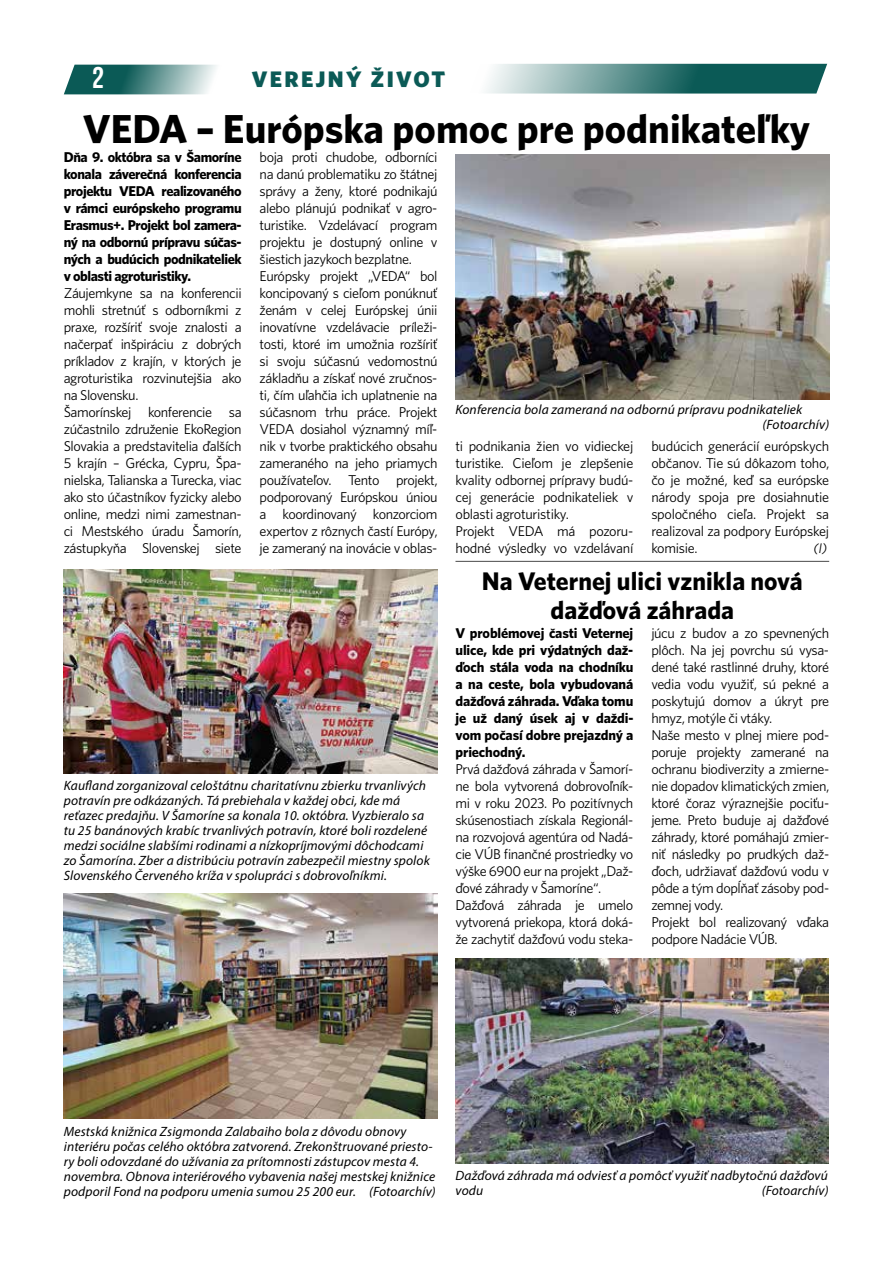
<style>
.page{position:relative;width:893px;height:1263px;background:#fff}
.page>*{position:absolute;margin:0;border:0;box-sizing:border-box;transform-origin:0 0}
.t1{font:40.5px "Whitney CE Bold";color:#000}
.t2{font:30px "Bebas Neue";color:#fff}
.t3{font:25.5px/28.5px "Whitney CE Bold";color:#000;text-align:center}
.t4{font:22.5px "Whitney CE Black";letter-spacing:.1em;color:#0b5a56}
.t5{font:14.25px/17px "Whitney C Ebook";letter-spacing:-.03em;color:#000}
.t6{font:14.25px/17px "Whitney CE Bold";letter-spacing:-.03em;color:#000;text-align:justify}
.t7{font:italic 13.5px/15px "Myriad Pro";letter-spacing:.01em;color:#000}
.t8{font:italic 13.5px "Whitney C Ebook";color:#000}
</style>
<div class="page">
<svg style="left:64px;top:65px;width:153px;height:29px;background:#5e928f"></svg>
<svg style="left:486px;top:64px;width:341px;height:30px;background:#5a8f8d"></svg>
<img style="left:455px;top:154px;width:374px;height:246px">
<img style="left:455px;top:959px;width:373px;height:204px">
<hr style="left:455px;top:561px;width:374px;height:1px;background:#000">
<img style="left:64px;top:570px;width:373px;height:204px">
<img style="left:64px;top:893px;width:373px;height:226px">
<h2 class="t2" style="left:92px;top:61px;width:13px">2</h2>
<h3 class="t4" style="left:252px;top:65px;width:195px">VEREJNÝ ŽIVOT</h3>
<h1 class="t1" style="left:83px;top:105px;width:729px">VEDA – Európska pomoc pre podnikateľky</h1>
<p class="t6" style="left:64px;top:148px;width:179px">Dňa 9. októbra sa v Šamoríne konala záverečná konferencia projektu VEDA realizovaného v rámci európskeho programu Erasmus+. Projekt bol zamera&shy;ný na odbornú prípravu súčas&shy;ných a budúcich podnikateliek v oblasti agroturistiky.</p>
<p class="t5" style="left:64px;top:284px;width:179px">Záujemkyne sa na konferencii mohli stretnúť s odborníkmi z praxe, rozšíriť svoje znalosti a načerpať inšpiráciu z dobrých príkladov z krajín, v ktorých je agroturistika rozvinutejšia ako na Slovensku.<br>Šamorínskej konferencie sa zúčastnilo združenie EkoRegion<br>Slovakia a predstavitelia ďalších<br>5 krajín – Grécka, Cypru, Špa&shy;nielska, Talianska a Turecka, viac ako sto účastníkov fyzicky alebo online, medzi nimi zamestnan&shy;ci Mestského úradu Šamorín, zástupkyňa Slovenskej siete</p>
<p class="t5" style="left:260px;top:148px;width:179px">boja proti chudobe, odborníci na danú problematiku zo štátnej správy a ženy, ktoré podnikajú alebo plánujú podnikať v agro&shy;turistike. Vzdelávací program projektu je dostupný online v šiestich jazykoch bezplatne.<br>Európsky projekt „VEDA“ bol koncipovaný s cieľom ponúknuť ženám v celej Európskej únii inovatívne vzdelávacie príleži&shy;tosti, ktoré im umožnia rozšíriť si svoju súčasnú vedomostnú základňu a získať nové zručnos&shy;ti, čím uľahčia ich uplatnenie na súčasnom trhu práce. Projekt<br>VEDA dosiahol významný míľ&shy;nik v tvorbe praktického obsahu zameraného na jeho priamych používateľov. Tento projekt, podporovaný Európskou úniou a koordinovaný konzorciom expertov z rôznych častí Európy, je zameraný na inovácie v oblas-</p>
<p class="t7" style="left:762px;top:402px;width:68px;text-indent:-307px">Konferencia bola zameraná na odbornú prípravu podnikateliek (Fotoarchív)</p>
<p class="t5" style="left:455px;top:437px;width:179px">ti podnikania žien vo vidieckej turistike. Cieľom je zlepšenie kvality odbornej prípravy budú&shy;cej generácie podnikateliek v oblasti agroturistiky.<br>Projekt VEDA má pozoru&shy;hodné výsledky vo vzdelávaní</p>
<p class="t5" style="left:651px;top:437px;width:179px;text-align:justify">budúcich generácií európskych občanov. Tie sú dôkazom toho, čo je možné, keď sa európske národy spoja pre dosiahnutie spoločného cieľa. Projekt sa realizoval za podpory Európskej komisie.</p>
<p class="t8" style="left:813px;top:540px;width:15px">(l)</p>
<p class="t7" style="left:64px;top:778px;width:368px">Kaufland zorganizoval celoštátnu charitatívnu zbierku trvanlivých potravín pre odkázaných. Tá prebiehala v každej obci, kde má reťazec predajňu. V Šamoríne sa konala 10. októbra. Vyzbieralo sa tu 25 banánových krabíc trvanlivých potravín, ktoré boli rozdelené medzi sociálne slabšími rodinami a nízkopríjmovými dôchodcami zo Šamorína. Zber a distribúciu potravín zabezpečil miestny spolok Slovenského Červeného kríža v spolupráci s dobrovoľníkmi.</p>
<h3 class="t3" style="left:482px;top:566px;width:322px">Na Veternej ulici vznikla nová dažďová záhrada</h3>
<p class="t6" style="left:455px;top:624px;width:179px">V problémovej časti Veternej ulice, kde pri výdatných daž&shy;ďoch stála voda na chodníku a na ceste, bola vybudovaná dažďová záhrada. Vďaka tomu je už daný úsek aj v daždi&shy;vom počasí dobre prejazdný a priechodný.</p>
<p class="t5" style="left:455px;top:760px;width:179px">Prvá dažďová záhrada v Šamorí&shy;ne bola vytvorená dobrovoľník&shy;mi v roku 2023. Po pozitívnych skúsenostiach získala Regionál&shy;na rozvojová agentúra od Nadá&shy;cie VÚB finančné prostriedky vo výške 6900 eur na projekt „Daž&shy;ďové záhrady v Šamoríne“.<br>Dažďová záhrada je umelo vytvorená priekopa, ktorá doká&shy;že zachytiť dažďovú vodu steka-</p>
<p class="t5" style="left:651px;top:624px;width:179px">júcu z budov a zo spevnených plôch. Na jej povrchu sú vysa&shy;dené také rastlinné druhy, ktoré vedia vodu využiť, sú pekné a poskytujú domov a úkryt pre hmyz, motýle či vtáky.<br>Naše mesto v plnej miere pod&shy;poruje projekty zamerané na ochranu biodiverzity a zmierne&shy;nie dopadov klimatických zmien, ktoré čoraz výraznejšie pociťu&shy;jeme. Preto buduje aj dažďové záhrady, ktoré pomáhajú zmier&shy;niť následky po prudkých daž&shy;ďoch, udržiavať dažďovú vodu v pôde a tým dopĺňať zásoby pod&shy;zemnej vody.<br>Projekt bol realizovaný vďaka podpore Nadácie VÚB.</p>
<p class="t7" style="left:64px;top:1124px;width:374px">Mestská knižnica Zsigmonda Zalabaiho bola z dôvodu obnovy interiéru počas celého októbra zatvorená. Zrekonštruované priesto&shy;ry boli odovzdané do užívania za prítomnosti zástupcov mesta 4. novembra. Obnova interiérového vybavenia našej mestskej knižnice podporil Fond na podporu umenia sumou 25 200 eur. (Fotoarchív)</p>
<p class="t7" style="left:455px;top:1167px;width:374px">Dažďová záhrada má odviesť a pomôcť využiť nadbytočnú dažďovú vodu</p>
<p class="t7" style="left:762px;top:1182px;width:68px">(Fotoarchív)</p>
</div>
